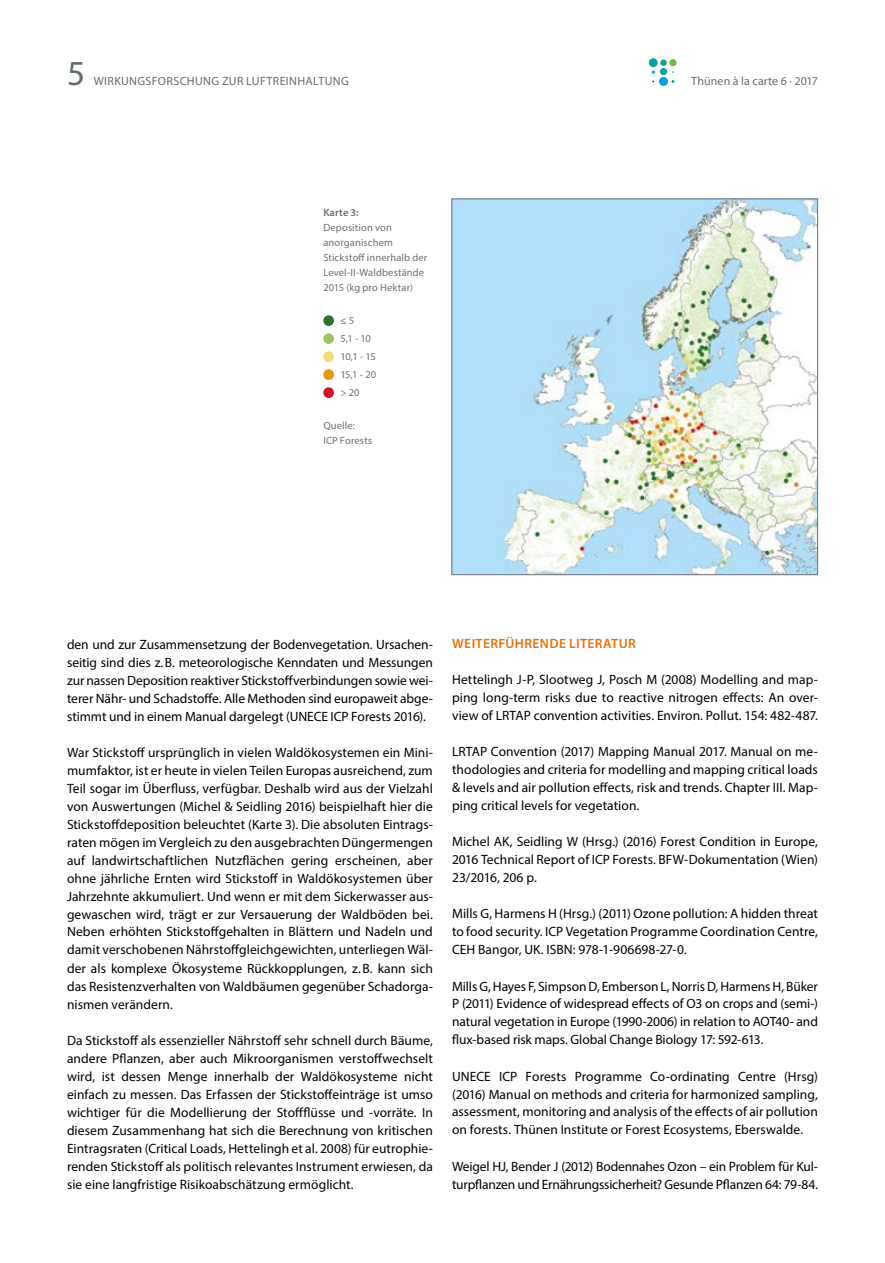
<style>
.page{position:relative;width:885px;height:1263px;background:#fff}
.page>*{position:absolute;margin:0;border:0;box-sizing:border-box;transform-origin:0 0}
.Pagina{font:35.25px "Myriad Pro";color:#616d72}
.Fließtext{font:13.5px/18px "Myriad Pro";color:#000;text-align:justify}
.Fließtext-2{font:600 13.5px "Myriad Pro";letter-spacing:.03em;color:#ee7203}
.t1{font:12px "Myriad Pro";letter-spacing:.025em;color:#616d72}
.t2{font:12px "Myriad Pro";letter-spacing:.005em;color:#616d72}
.Bildunterschrift{font:10.5px/15px "Myriad Pro";letter-spacing:.01em;color:#706f6f}
.s1{font-weight:600}
</style>
<div class="page">
<div style="left:669px;top:59px;width:7px;height:7px;background:#76b82a;border-radius:50%"></div>
<svg style="left:660px;top:60px;width:6px;height:6px"></svg>
<div style="left:660px;top:68px;width:7px;height:7px;background:#00a3a6;border-radius:50%"></div>
<div style="left:659px;top:77px;width:9px;height:9px;background:#009fe3;border-radius:50%"></div>
<div style="left:648px;top:58px;width:9px;height:9px;background:#00a3a6;border-radius:50%"></div>
<img style="left:453px;top:201px;width:362px;height:372px">
<div style="left:451px;top:199px;width:366px;height:376px;border:1px solid #706f6f"></div>
<div style="left:323px;top:315px;width:11px;height:11px;background:#277431;border-radius:50%"></div>
<div style="left:323px;top:333px;width:11px;height:11px;background:#9cc65a;border-radius:50%"></div>
<div style="left:323px;top:351px;width:11px;height:11px;background:#f5d871;border-radius:50%"></div>
<div style="left:323px;top:369px;width:11px;height:11px;background:#e69801;border-radius:50%"></div>
<div style="left:323px;top:387px;width:11px;height:11px;background:#e2071b;border-radius:50%"></div>
<p class="Pagina" style="left:67px;top:51px;width:20px">5</p>
<p class="t1" style="left:94px;top:74px;width:257px">WIRKUNGSFORSCHUNG ZUR LUFTREINHALTUNG</p>
<p class="t2" style="left:691px;top:74px;width:128px">Thünen à la carte 6 · 2017</p>
<p class="Bildunterschrift" style="left:323px;top:205px;width:105px"><span class="s1">Karte 3:<br></span>Deposition von anorganischem<br>Stickstoff innerhalb der<br>Level-II-Waldbestände<br>2015 (kg pro Hektar)</p>
<p class="Bildunterschrift" style="left:340px;top:313px;width:15px">≤ 5</p>
<p class="Bildunterschrift" style="left:340px;top:331px;width:32px">5,1 - 10</p>
<p class="Bildunterschrift" style="left:340px;top:349px;width:37px">10,1 - 15</p>
<p class="Bildunterschrift" style="left:340px;top:367px;width:37px">15,1 - 20</p>
<p class="Bildunterschrift" style="left:340px;top:385px;width:21px">&gt; 20</p>
<p class="Bildunterschrift" style="left:323px;top:418px;width:50px">Quelle:<br>ICP Forests</p>
<p class="Fließtext" style="left:67px;top:635px;width:367px">den und zur Zusammensetzung der Bodenvegetation. Ursachen&shy;seitig sind dies z.B. meteorologische Kenndaten und Messungen zur nassen Deposition reaktiver Stickstoffverbindungen sowie wei&shy;terer Nähr- und Schadstoffe. Alle Methoden sind europaweit abge&shy;stimmt und in einem Manual dargelegt (UNECE ICP Forests 2016).</p>
<p class="Fließtext" style="left:67px;top:743px;width:367px">War Stickstoff ursprünglich in vielen Waldökosystemen ein Mini&shy;mumfaktor, ist er heute in vielen Teilen Europas ausreichend, zum Teil sogar im Überfluss, verfügbar. Deshalb wird aus der Vielzahl von Auswertungen (Michel &amp; Seidling 2016) beispielhaft hier die Stickstoffdeposition beleuchtet (Karte 3). Die absoluten Eintrags&shy;raten mögen im Vergleich zu den ausgebrachten Düngermengen auf landwirtschaftlichen Nutzflächen gering erscheinen, aber ohne jährliche Ernten wird Stickstoff in Waldökosystemen über Jahrzehnte akkumuliert. Und wenn er mit dem Sickerwasser aus&shy;gewaschen wird, trägt er zur Versauerung der Waldböden bei.<br>Neben erhöhten Stickstoffgehalten in Blättern und Nadeln und damit verschobenen Nährstoffgleichgewichten, unterliegen Wäl&shy;der als komplexe Ökosysteme Rückkopplungen, z.B. kann sich das Resistenzverhalten von Waldbäumen gegenüber Schadorga&shy;nismen verändern.</p>
<p class="Fließtext" style="left:67px;top:1031px;width:367px">Da Stickstoff als essenzieller Nährstoff sehr schnell durch Bäume, andere Pflanzen, aber auch Mikroorganismen verstoffwechselt wird, ist dessen Menge innerhalb der Waldökosysteme nicht einfach zu messen. Das Erfassen der Stickstoffeinträge ist umso wichtiger für die Modellierung der Stoffflüsse und -vorräte. In diesem Zusammenhang hat sich die Berechnung von kritischen Eintragsraten (Critical Loads, Hettelingh et al. 2008) für eutrophie&shy;renden Stickstoff als politisch relevantes Instrument erwiesen, da sie eine langfristige Risikoabschätzung ermöglicht.</p>
<p class="Fließtext-2" style="left:452px;top:635px;width:185px">WEITERFÜHRENDE LITERATUR</p>
<p class="Fließtext" style="left:452px;top:671px;width:367px">Hettelingh J-P, Slootweg J, Posch M (2008) Modelling and map&shy;ping long-term risks due to reactive nitrogen effects: An over&shy;view of LRTAP convention activities. Environ. Pollut. 154: 482-487.</p>
<p class="Fließtext" style="left:452px;top:743px;width:367px">LRTAP Convention (2017) Mapping Manual 2017. Manual on me&shy;thodologies and criteria for modelling and mapping critical loads &amp; levels and air pollution effects, risk and trends. Chapter III. Map&shy;ping critical levels for vegetation.</p>
<p class="Fließtext" style="left:452px;top:833px;width:367px">Michel AK, Seidling W (Hrsg.) (2016) Forest Condition in Europe, 2016 Technical Report of ICP Forests. BFW-Dokumentation (Wien)<br>23/2016, 206 p.</p>
<p class="Fließtext" style="left:452px;top:905px;width:367px">Mills G, Harmens H (Hrsg.) (2011) Ozone pollution: A hidden threat to food security. ICP Vegetation Programme Coordination Centre, CEH Bangor, UK. ISBN: 978-1-906698-27-0.</p>
<p class="Fließtext" style="left:452px;top:977px;width:367px">Mills G, Hayes F, Simpson D, Emberson L, Norris D, Harmens H, Büker P (2011) Evidence of widespread effects of O3 on crops and (semi-) natural vegetation in Europe (1990-2006) in relation to AOT40- and flux-based risk maps. Global Change Biology 17: 592-613.</p>
<p class="Fließtext" style="left:452px;top:1067px;width:367px">UNECE ICP Forests Programme Co-ordinating Centre (Hrsg) (2016) Manual on methods and criteria for harmonized sampling, assessment, monitoring and analysis of the effects of air pollution on forests. Thünen Institute or Forest Ecosystems, Eberswalde.</p>
<p class="Fließtext" style="left:452px;top:1157px;width:367px">Weigel HJ, Bender J (2012) Bodennahes Ozon – ein Problem für Kul&shy;turpflanzen und Ernährungssicherheit? Gesunde Pflanzen 64: 79-84.</p>
</div>
